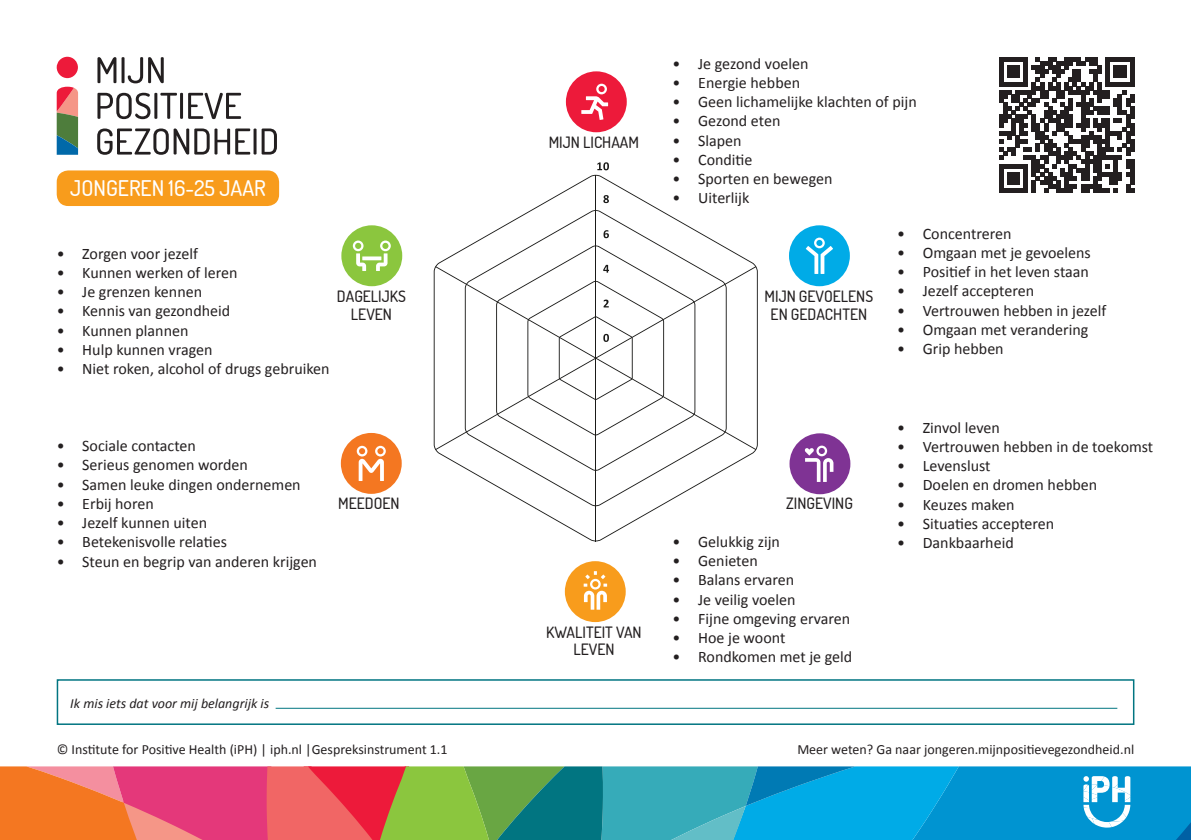
<style>
.page{position:relative;width:1191px;height:840px;background:#fff}
.page>*{position:absolute;margin:0;border:0;box-sizing:border-box;transform-origin:0 0}
.t1{font:500 21.6px "Dosis";color:#fff}
.t2{font:16px "Calibri";color:#231f20}
.tekst_items{font:500 15.6px "Dosis";color:#231f20}
.ondertekst{font:14px "Calibri";color:#231f20}
.ondertekst-2{font:italic 14px "Calibri";color:#231f20}
</style>
<div class="page">
<div style="left:566px;top:71px;width:61px;height:61px;background:#ed1a3a;border-radius:50%"></div>
<svg style="left:581px;top:84px;width:27px;height:36px"></svg>
<svg style="left:434px;top:175px;width:324px;height:366px"></svg>
<svg style="left:465px;top:210px;width:261px;height:296px"></svg>
<svg style="left:496px;top:245px;width:199px;height:225px"></svg>
<hr style="left:595px;top:175px;width:1px;height:366px;background:#1a1a18">
<svg style="left:435px;top:266px;width:321px;height:184px"></svg>
<svg style="left:597px;top:162px;width:12px;height:8px"></svg>
<svg style="left:603px;top:195px;width:6px;height:8px"></svg>
<svg style="left:603px;top:230px;width:6px;height:8px"></svg>
<svg style="left:603px;top:265px;width:6px;height:7px"></svg>
<svg style="left:527px;top:280px;width:137px;height:155px"></svg>
<div style="left:789px;top:433px;width:61px;height:61px;background:#7f3394;border-radius:50%"></div>
<svg style="left:804px;top:445px;width:29px;height:36px"></svg>
<div style="left:565px;top:561px;width:60px;height:60px;background:#f89c1c;border-radius:50%"></div>
<svg style="left:583px;top:571px;width:24px;height:38px"></svg>
<div style="left:341px;top:432px;width:61px;height:61px;background:#f47721;border-radius:50%"></div>
<svg style="left:357px;top:445px;width:29px;height:35px"></svg>
<div style="left:341px;top:225px;width:61px;height:61px;background:#8bc63e;border-radius:50%"></div>
<svg style="left:362px;top:256px;width:19px;height:4px"></svg>
<svg style="left:353px;top:240px;width:13px;height:31px"></svg>
<svg style="left:376px;top:240px;width:15px;height:31px"></svg>
<div style="left:789px;top:225px;width:61px;height:61px;background:#00abe7;border-radius:50%"></div>
<svg style="left:806px;top:237px;width:27px;height:37px"></svg>
<svg style="left:97px;top:57px;width:19px;height:26px"></svg>
<hr style="left:121px;top:57px;width:3px;height:26px;background:#231f20">
<svg style="left:97px;top:93px;width:53px;height:26px"></svg>
<hr style="left:154px;top:93px;width:3px;height:26px;background:#231f20">
<svg style="left:160px;top:93px;width:17px;height:26px"></svg>
<hr style="left:180px;top:93px;width:3px;height:26px;background:#231f20">
<svg style="left:188px;top:93px;width:53px;height:26px"></svg>
<svg style="left:97px;top:128px;width:153px;height:27px"></svg>
<hr style="left:253px;top:128px;width:3px;height:26px;background:#231f20">
<svg style="left:262px;top:128px;width:15px;height:26px"></svg>
<svg style="left:128px;top:57px;width:36px;height:26px"></svg>
<svg style="left:57px;top:57px;width:21px;height:21px"></svg>
<svg style="left:57px;top:87px;width:21px;height:68px"></svg>
<div style="left:57px;top:170px;width:222px;height:36px;background:#f89c1c;border-radius:12px"></div>
<svg style="left:0;top:766px;width:1191px;height:73px;background:#688994"></svg>
<div style="left:57px;top:678px;width:1077px;height:46px;border:2px solid #017581"></div>
<hr style="left:276px;top:707px;width:841px;height:1px;background:#017581">
<svg style="left:999px;top:57px;width:135px;height:136px"></svg>
<h1 class="t1" style="left:70px;top:173px;width:197px">JONGEREN 16-25 JAAR</h1>
<p class="t2" style="left:57px;top:243px;width:143px">• Zorgen voor jezelf</p>
<p class="t2" style="left:57px;top:262px;width:182px">• Kunnen werken of leren</p>
<p class="t2" style="left:57px;top:281px;width:147px">• Je grenzen kennen</p>
<p class="t2" style="left:57px;top:301px;width:175px">• Kennis van gezondheid</p>
<p class="t2" style="left:57px;top:320px;width:133px">• Kunnen plannen</p>
<p class="t2" style="left:57px;top:339px;width:157px">• Hulp kunnen vragen</p>
<p class="t2" style="left:57px;top:358px;width:274px">• Niet roken, alcohol of drugs gebruiken</p>
<p class="tekst_items" style="left:337px;top:286px;width:71px">DAGELIJKS</p>
<p class="tekst_items" style="left:351px;top:303px;width:43px">LEVEN</p>
<p class="t2" style="left:57px;top:435px;width:141px">• Sociale contacten</p>
<p class="t2" style="left:57px;top:455px;width:193px">• Serieus genomen worden</p>
<p class="t2" style="left:57px;top:474px;width:245px">• Samen leuke dingen ondernemen</p>
<p class="t2" style="left:57px;top:493px;width:99px">• Erbij horen</p>
<p class="t2" style="left:57px;top:512px;width:152px">• Jezelf kunnen uiten</p>
<p class="t2" style="left:57px;top:531px;width:172px">• Betekenisvolle relaties</p>
<p class="t2" style="left:57px;top:551px;width:262px">• Steun en begrip van anderen krijgen</p>
<p class="tekst_items" style="left:338px;top:492px;width:63px">MEEDOEN</p>
<p class="ondertekst-2" style="left:70px;top:694px;width:200px">Ik mis iets dat voor mij belangrijk is</p>
<p class="tekst_items" style="left:548px;top:132px;width:92px">MIJN LICHAAM</p>
<p class="tekst_items" style="left:546px;top:620px;width:97px">KWALITEIT VAN</p>
<p class="tekst_items" style="left:573px;top:637px;width:43px">LEVEN</p>
<p class="t2" style="left:672px;top:53px;width:137px">• Je gezond voelen</p>
<p class="t2" style="left:672px;top:73px;width:129px">• Energie hebben</p>
<p class="t2" style="left:672px;top:92px;width:246px">• Geen lichamelijke klachten of pijn</p>
<p class="t2" style="left:672px;top:111px;width:109px">• Gezond eten</p>
<p class="t2" style="left:672px;top:130px;width:71px">• Slapen</p>
<p class="t2" style="left:672px;top:149px;width:81px">• Conditie</p>
<p class="t2" style="left:672px;top:169px;width:161px">• Sporten en bewegen</p>
<p class="t2" style="left:672px;top:188px;width:78px">• Uiterlijk</p>
<p class="t2" style="left:897px;top:223px;width:116px">• Concentreren</p>
<p class="t2" style="left:897px;top:242px;width:195px">• Omgaan met je gevoelens</p>
<p class="t2" style="left:897px;top:262px;width:193px">• Positief in het leven staan</p>
<p class="t2" style="left:897px;top:281px;width:138px">• Jezelf accepteren</p>
<p class="t2" style="left:897px;top:300px;width:211px">• Vertrouwen hebben in jezelf</p>
<p class="t2" style="left:897px;top:319px;width:193px">• Omgaan met verandering</p>
<p class="t2" style="left:897px;top:338px;width:108px">• Grip hebben</p>
<p class="tekst_items" style="left:764px;top:286px;width:110px">MIJN GEVOELENS</p>
<p class="tekst_items" style="left:770px;top:303px;width:98px">EN GEDACHTEN</p>
<p class="tekst_items" style="left:786px;top:492px;width:68px">ZINGEVING</p>
<p class="t2" style="left:897px;top:417px;width:104px">• Zinvol leven</p>
<p class="t2" style="left:897px;top:436px;width:258px">• Vertrouwen hebben in de toekomst</p>
<p class="t2" style="left:897px;top:455px;width:95px">• Levenslust</p>
<p class="t2" style="left:897px;top:475px;width:201px">• Doelen en dromen hebben</p>
<p class="t2" style="left:897px;top:494px;width:119px">• Keuzes maken</p>
<p class="t2" style="left:897px;top:513px;width:159px">• Situaties accepteren</p>
<p class="t2" style="left:672px;top:531px;width:109px">• Gelukkig zijn</p>
<p class="t2" style="left:897px;top:532px;width:118px">• Dankbaarheid</p>
<p class="t2" style="left:672px;top:550px;width:87px">• Genieten</p>
<p class="t2" style="left:672px;top:569px;width:123px">• Balans ervaren</p>
<p class="t2" style="left:672px;top:589px;width:124px">• Je veilig voelen</p>
<p class="t2" style="left:672px;top:608px;width:179px">• Fijne omgeving ervaren</p>
<p class="t2" style="left:672px;top:627px;width:114px">• Hoe je woont</p>
<p class="t2" style="left:672px;top:646px;width:181px">• Rondkomen met je geld</p>
<p class="ondertekst" style="left:57px;top:740px;width:392px">© Institute for Positive Health (iPH) | iph.nl |Gespreksinstrument 1.1</p>
<p class="ondertekst" style="left:797px;top:740px;width:338px">Meer weten? Ga naar jongeren.mijnpositievegezondheid.nl</p>
</div>
